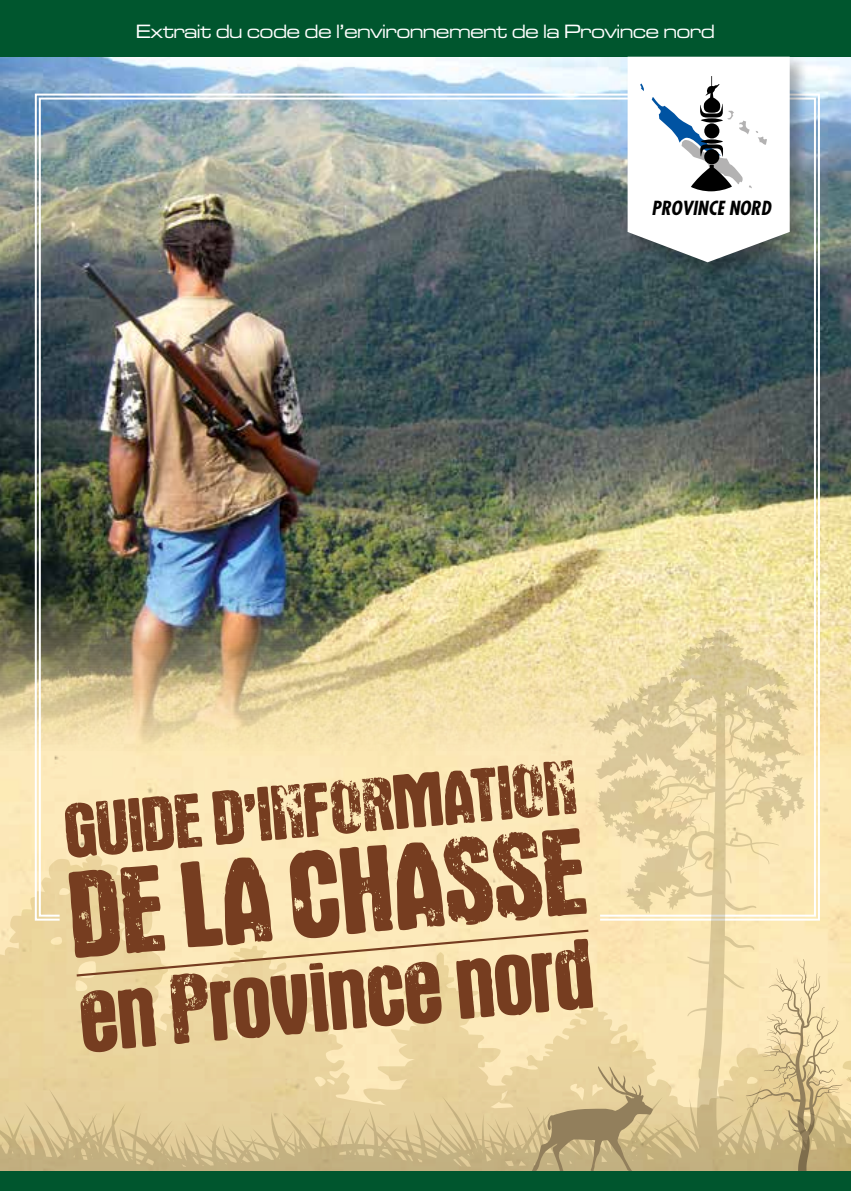
<style>
.page{position:relative;width:851px;height:1191px;background:#fff}
.page>*{position:absolute;margin:0;border:0;box-sizing:border-box;transform-origin:0 0}
.t1{font:900 128.8px "Gustav";color:#763d20}
.t2{font:900 103px "Gustav";color:#763d20}
.t3{font:900 80.2px "Gustav";color:#763d20}
.t4{font:20px "Microgramma D Medi Exte";color:#fff}
.t5{font:italic 700 condensed 19px "Futura";color:#000}
</style>
<div class="page">
<img style="left:0;top:56px;width:850px;height:573px">
<div style="left:0;top:0;width:850px;height:56px;background:#00562e"></div>
<img style="left:34px;top:93px;width:786px;height:536px">
<div style="left:624px;top:54px;width:185px;height:227px;background:#000;opacity:.3"></div>
<svg style="left:627px;top:57px;width:162px;height:205px"></svg>
<svg style="left:0;top:629px;width:850px;height:542px"></svg>
<svg style="left:74px;top:928px;width:516px;height:49px"></svg>
<svg style="left:531px;top:1065px;width:122px;height:106px"></svg>
<div style="left:0;top:1171px;width:850px;height:20px;background:#00562e"></div>
<p class="t4" style="left:136px;top:18px;width:580px">Extrait du code de l’environnement de la Province nord</p>
<p class="t5" style="left:651px;top:196px;width:121px">PROVINCE NORD</p>
<h3 class="t3" style="left:61px;top:799px;width:515px;rotate:-5deg">GUIDE D’INFORMATION</h3>
<h1 class="t1" style="left:65px;top:863px;width:519px;rotate:-5deg">DE LA CHASSE</h1>
<h2 class="t2" style="left:77px;top:976px;width:515px;rotate:-5deg">en Province nord</h2>
</div>
